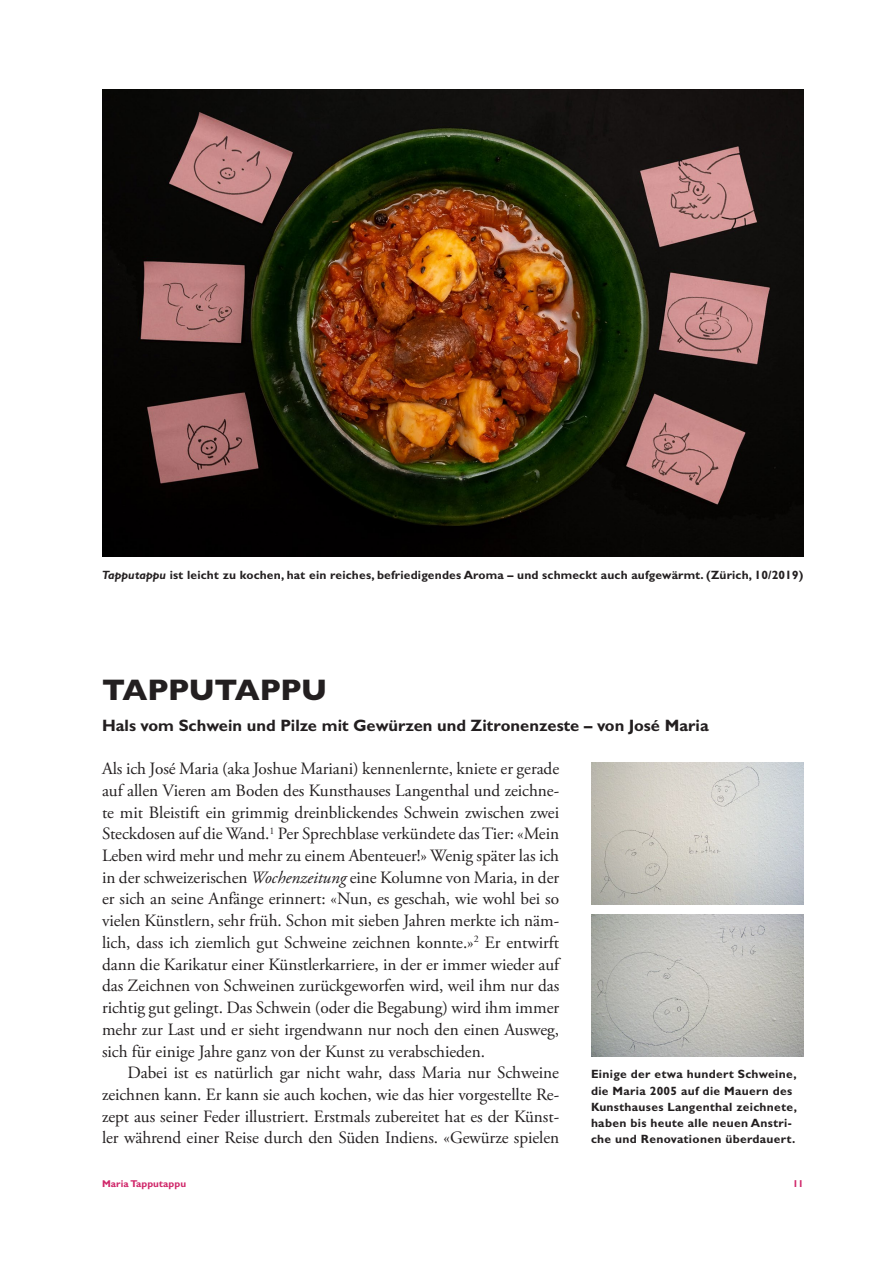
<style>
.page{position:relative;width:893px;height:1263px;background:#fff}
.page>*{position:absolute;margin:0;border:0;box-sizing:border-box;transform-origin:0 0}
.Titel_-_20_Heavy_GB{font:800 30px "Gill Sans MT Pro";letter-spacing:-.01em;color:#231f20}
.Lauftext_ohne_Einzug{font:17.25px/21.8px "Adobe Garamond Pro";letter-spacing:-.005em;color:#231f20;text-align:justify}
.Lauftext_mit_Einzug{font:17.25px/21.8px "Adobe Garamond Pro";letter-spacing:-.005em;color:#231f20;text-align:justify}
.Titel_-_20_Heavy_GB-2{font:700 16.5px "Gill Sans MT Pro";color:#231f20}
.Bildlegende_-_8_Bold{font:700 12px/16.4px "Gill Sans MT Pro";letter-spacing:.025em;color:#231f20}
.t1{font:700 9.9px "Gill Sans MT Pro";letter-spacing:.01em;color:#d0276a}
.s1{font-style:italic}
</style>
<div class="page">
<img style="left:102px;top:89px;width:702px;height:468px">
<img style="left:591px;top:763px;width:213px;height:141px">
<img style="left:591px;top:915px;width:213px;height:141px">
<p class="Bildlegende_-_8_Bold" style="left:102px;top:566px;width:703px"><span class="s1">Tapputappu</span> ist leicht zu kochen, hat ein reiches, befriedigendes Aroma – und schmeckt auch aufgewärmt. (Zürich, 10/2019)</p>
<p class="Titel_-_20_Heavy_GB" style="left:102px;top:672px;width:226px">TAPPUTAPPU</p>
<p class="Titel_-_20_Heavy_GB-2" style="left:102px;top:715px;width:608px">Hals vom Schwein und Pilze mit Gewürzen und Zitronenzeste – von José Maria</p>
<p class="Lauftext_ohne_Einzug" style="left:102px;top:758px;width:459px">Als ich José Maria (aka Joshue Mariani) kennenlernte, kniete er gerade auf allen Vieren am Boden des Kunsthauses Langenthal und zeichne&shy;te mit Bleistift ein grimmig dreinblickendes Schwein zwischen zwei Steckdosen auf die Wand.<sup>1</sup> Per Sprechblase verkündete das Tier: «Mein Leben wird mehr und mehr zu einem Abenteuer!» Wenig später las ich in der schweizerischen <span class="s1">Wochenzeitung</span> eine Kolumne von Maria, in der er sich an seine Anfänge erinnert: «Nun, es geschah, wie wohl bei so vielen Künstlern, sehr früh. Schon mit sieben Jahren merkte ich näm&shy;lich, dass ich ziemlich gut Schweine zeichnen konnte.»<sup>2</sup> Er entwirft dann die Karikatur einer Künstlerkarriere, in der er immer wieder auf das Zeichnen von Schweinen zurückgeworfen wird, weil ihm nur das richtig gut gelingt. Das Schwein (oder die Begabung) wird ihm immer mehr zur Last und er sieht irgendwann nur noch den einen Ausweg, sich für einige Jahre ganz von der Kunst zu verabschieden.</p>
<p class="Lauftext_mit_Einzug" style="left:102px;top:1062px;width:459px;text-indent:26px">Dabei ist es natürlich gar nicht wahr, dass Maria nur Schweine zeichnen kann. Er kann sie auch kochen, wie das hier vorgestellte Re&shy;zept aus seiner Feder illustriert. Erstmals zubereitet hat es der Künst&shy;ler während einer Reise durch den Süden Indiens. «Gewürze spielen</p>
<p class="Bildlegende_-_8_Bold" style="left:591px;top:1066px;width:207px">Einige der etwa hundert Schweine, die Maria 2005 auf die Mauern des Kunsthauses Langenthal zeichnete, haben bis heute alle neuen Anstri&shy;che und Renovationen überdauert.</p>
<p class="t1" style="left:102px;top:1177px;width:86px">Maria Tapputappu</p>
<p class="t1" style="left:793px;top:1177px;width:13px">11</p>
</div>
